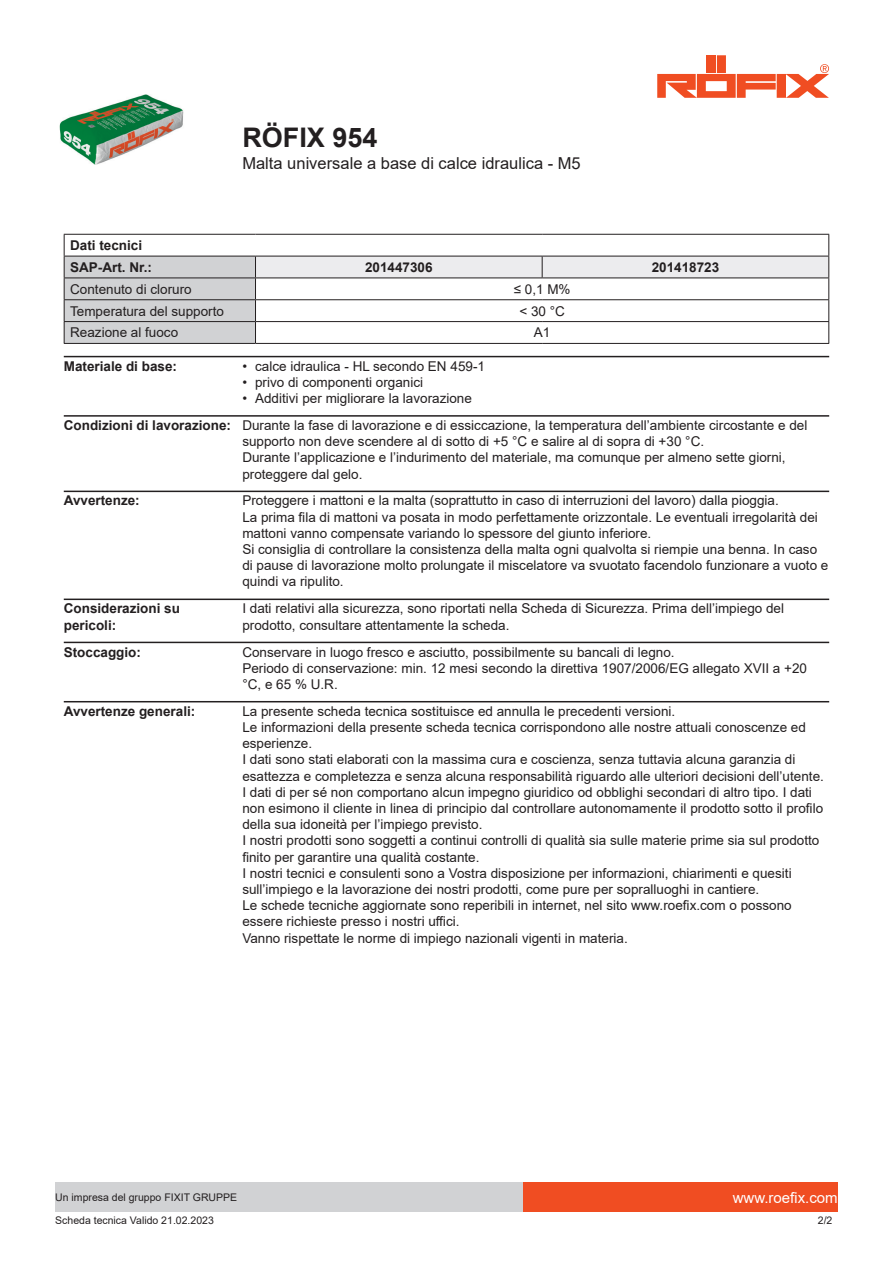
<style>
.page{position:relative;width:893px;height:1263px;background:#fff}
.page>*{position:absolute;margin:0;border:0;box-sizing:border-box;transform-origin:0 0}
.t1{font:700 27px "Arial";color:#231f20}
.t2{font:16.5px "Arial";color:#231f20}
.t3{font:15px "Arial";color:#fff}
.t4{font:13.5px/16.2px "Arial";color:#231f20}
.t5{font:700 13.5px/21.9px "Arial";color:#231f20}
.t6{font:10.5px "Arial";color:#231f20}
.s1{font-weight:700}
</style>
<div class="page">
<img style="left:59px;top:95px;width:125px;height:70px">
<div style="left:717px;top:55px;width:9px;height:18px;background:#f04d22"></div>
<div style="left:707px;top:55px;width:9px;height:18px;background:#f04d22"></div>
<svg style="left:657px;top:64px;width:172px;height:34px"></svg>
<div style="left:523px;top:1182px;width:315px;height:30px;background:#f04d22"></div>
<div style="left:55px;top:1182px;width:468px;height:30px;background:#d1d2d4"></div>
<hr style="left:64px;top:234px;width:191px;height:1px;background:#231f20">
<hr style="left:255px;top:234px;width:287px;height:1px;background:#231f20">
<hr style="left:542px;top:234px;width:287px;height:1px;background:#231f20">
<svg style="left:64px;top:235px;width:765px;height:108px"></svg>
<hr style="left:64px;top:343px;width:191px;height:1px;background:#231f20">
<hr style="left:255px;top:343px;width:287px;height:1px;background:#231f20">
<hr style="left:542px;top:343px;width:287px;height:1px;background:#231f20">
<hr style="left:64px;top:356px;width:765px;height:1px;background:#231f20">
<hr style="left:64px;top:415px;width:765px;height:2px;background:#231f20">
<hr style="left:64px;top:491px;width:765px;height:1px;background:#231f20">
<hr style="left:64px;top:599px;width:765px;height:1px;background:#231f20">
<hr style="left:64px;top:642px;width:765px;height:1px;background:#231f20">
<hr style="left:64px;top:701px;width:765px;height:1px;background:#231f20">
<p class="t5" style="left:70px;top:235px;width:83px">Dati tecnici<br>SAP-Art. Nr.:</p>
<h1 class="t1" style="left:242px;top:119px;width:137px">RÖFIX 954</h1>
<p class="t2" style="left:242px;top:152px;width:340px">Malta universale a base di calce idraulica - M5</p>
<p class="t5" style="left:365px;top:256px;width:69px">201447306</p>
<p class="t5" style="left:652px;top:256px;width:69px">201418723</p>
<p class="t4" style="left:70px;top:281px;width:123px">Contenuto di cloruro</p>
<p class="t4" style="left:514px;top:281px;width:58px">≤ 0,1 M%</p>
<p class="t4" style="left:70px;top:303px;width:155px">Temperatura del supporto</p>
<p class="t4" style="left:519px;top:303px;width:47px">&lt; 30 °C</p>
<p class="t4" style="left:70px;top:324px;width:110px">Reazione al fuoco</p>
<p class="t4" style="left:534px;top:324px;width:18px">A1</p>
<p class="t5" style="left:64px;top:355px;width:115px">Materiale di base:</p>
<p class="t4" style="left:242px;top:358px;width:244px">• calce idraulica - HL secondo EN 459-1</p>
<p class="t4" style="left:242px;top:374px;width:182px">• privo di componenti organici</p>
<p class="t4" style="left:64px;top:385px;width:745px;line-height:26.8px;text-indent:179px">• Additivi per migliorare la lavorazione<br><span class="s1">Condizioni di lavorazione:</span> Durante la fase di lavorazione e di essiccazione, la temperatura dell’ambiente circostante e del</p>
<p class="t4" style="left:242px;top:433px;width:545px">supporto non deve scendere al di sotto di +5 °C e salire al di sopra di +30 °C.<br>Durante l’applicazione e l’indurimento del materiale, ma comunque per almeno sette giorni, proteggere dal gelo.</p>
<p class="t5" style="left:64px;top:490px;width:78px">Avvertenze:</p>
<p class="t4" style="left:242px;top:492px;width:588px">Proteggere i mattoni e la malta (soprattutto in caso di interruzioni del lavoro) dalla pioggia.<br>La prima fila di mattoni va posata in modo perfettamente orizzontale. Le eventuali irregolarità dei mattoni vanno compensate variando lo spessore del giunto inferiore.<br>Si consiglia di controllare la consistenza della malta ogni qualvolta si riempie una benna. In caso di pause di lavorazione molto prolungate il miscelatore va svuotato facendolo funzionare a vuoto e quindi va ripulito.</p>
<p class="t5" style="left:64px;top:601px;width:118px;line-height:16.2px">Considerazioni su pericoli:</p>
<p class="t4" style="left:242px;top:600px;width:543px">I dati relativi alla sicurezza, sono riportati nella Scheda di Sicurezza. Prima dell’impiego del prodotto, consultare attentamente la scheda.</p>
<p class="t5" style="left:64px;top:641px;width:79px">Stoccaggio:</p>
<p class="t4" style="left:242px;top:643px;width:566px">Conservare in luogo fresco e asciutto, possibilmente su bancali di legno.<br>Periodo di conservazione: min. 12 mesi secondo la direttiva 1907/2006/EG allegato XVII a +20 °C, e 65 % U.R.</p>
<p class="t5" style="left:64px;top:700px;width:133px">Avvertenze generali:</p>
<p class="t4" style="left:242px;top:703px;width:583px">La presente scheda tecnica sostituisce ed annulla le precedenti versioni.<br>Le informazioni della presente scheda tecnica corrispondono alle nostre attuali conoscenze ed esperienze.<br>I dati sono stati elaborati con la massima cura e coscienza, senza tuttavia alcuna garanzia di esattezza e completezza e senza alcuna responsabilità riguardo alle ulteriori decisioni dell’utente.<br>I dati di per sé non comportano alcun impegno giuridico od obblighi secondari di altro tipo. I dati non esimono il cliente in linea di principio dal controllare autonomamente il prodotto sotto il profilo della sua idoneità per l’impiego previsto.<br>I nostri prodotti sono soggetti a continui controlli di qualità sia sulle materie prime sia sul prodotto finito per garantire una qualità costante.<br>I nostri tecnici e consulenti sono a Vostra disposizione per informazioni, chiarimenti e quesiti sull’impiego e la lavorazione dei nostri prodotti, come pure per sopralluoghi in cantiere.<br>Le schede tecniche aggiornate sono reperibili in internet, nel sito www.roefix.com o possono essere richieste presso i nostri uffici.<br>Vanno rispettate le norme di impiego nazionali vigenti in materia.</p>
<p class="t6" style="left:55px;top:1190px;width:183px">Un impresa del gruppo FIXIT GRUPPE</p>
<p class="t3" style="left:733px;top:1187px;width:107px">www.roefix.com</p>
<p class="t6" style="left:55px;top:1213px;width:160px">Scheda tecnica Valido 21.02.2023</p>
<p class="t6" style="left:818px;top:1213px;width:16px">2/2</p>
</div>
